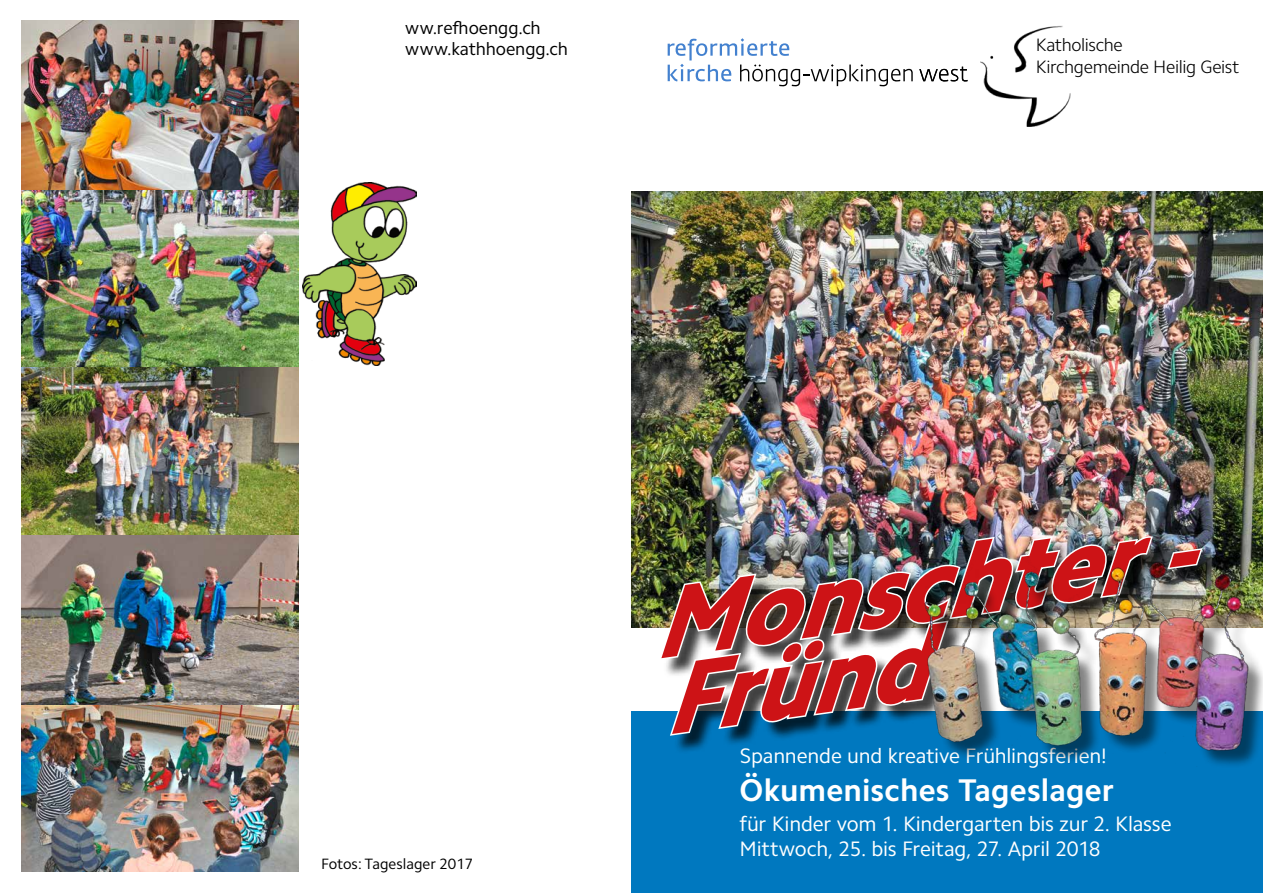
<style>
.page{position:relative;width:1263px;height:893px;background:#fff}
.page>*{position:absolute;margin:0;border:0;box-sizing:border-box;transform-origin:0 0}
.t1{font:italic 800 100.5px/76.5px "Camphor Std";color:#cd1316}
.t2{font:700 31.5px "Camphor Std";letter-spacing:.005em;color:#fff}
.t3{font:21px/25.2px "Camphor Std";letter-spacing:-.01em;color:#fff}
.t4{font:300 18px/21.6px "Camphor Std";letter-spacing:-.02em;color:#000}
.t5{font:18px/21.6px "Camphor Std";letter-spacing:-.005em;color:#000}
.t6{font:15px "Camphor Std";color:#000}
</style>
<div class="page">
<img style="left:631px;top:191px;width:632px;height:436px">
<img style="left:21px;top:20px;width:278px;height:852px">
<div style="left:631px;top:711px;width:632px;height:182px;background:#0078bf"></div>
<img style="left:980px;top:26px;width:91px;height:100px">
<div style="left:663px;top:539px;width:557px;height:215px;background:#000;opacity:.75"></div>
<svg style="left:1166px;top:546px;width:39px;height:11px"></svg>
<img style="left:658px;top:535px;width:497px;height:203px">
<svg style="left:668px;top:38px;width:245px;height:48px"></svg>
<svg style="left:919px;top:67px;width:49px;height:14px"></svg>
<img style="left:898px;top:557px;width:365px;height:208px">
<img style="left:303px;top:183px;width:113px;height:182px">
<p class="t5" style="left:405px;top:17px;width:164px">ww.refhoengg.ch www.kathhoengg.ch</p>
<p class="t4" style="left:1036px;top:34px;width:205px">Katholische<br>Kirchgemeinde Heilig Geist</p>
<p class="t6" style="left:321px;top:855px;width:154px">Fotos: Tageslager 2017</p>
<h1 class="t1" style="left:643px;top:587px;width:545px;rotate:-8deg">Monschter -<br>Fründ</h1>
<p class="t3" style="left:740px;top:743px;width:368px">Spannende und kreative Frühlingsferien!</p>
<h2 class="t2" style="left:739px;top:772px;width:376px">Ökumenisches Tageslager</h2>
<p class="t3" style="left:739px;top:811px;width:434px">für Kinder vom 1. Kindergarten bis zur 2. Klasse<br>Mittwoch, 25. bis Freitag, 27. April 2018</p>
</div>
